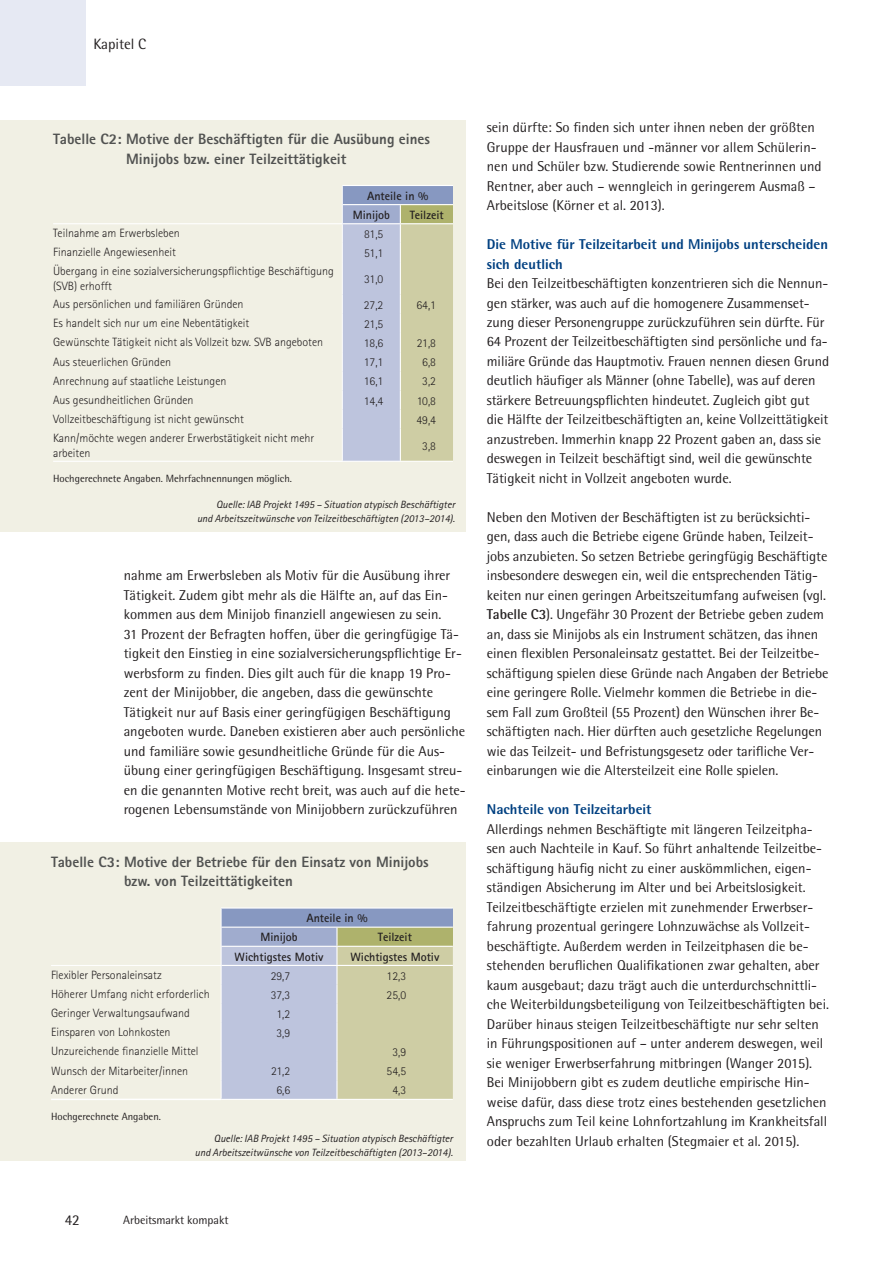
<style>
.page{position:relative;width:893px;height:1263px;background:#fff}
.page>*{position:absolute;margin:0;border:0;box-sizing:border-box;transform-origin:0 0}
.t1{font:800 15px/19.5px "Rotis Sans Serif";color:#515251}
.t2{font:15px "Rotis Semi Sans";letter-spacing:-.005em;color:#231f20}
.t3{font:14.25px/19.5px "Rotis Semi Sans";color:#231f20}
.t4{font:800 14.25px/19.5px "Rotis Semi Sans";color:#014081}
.t5{font:300 12px/15px "Rotis Sans Serif";color:#231f20}
.t6{font:700 12px/19.2px "Rotis Sans Serif";color:#231f20}
.t7{font:12px "Rotis Semi Sans";letter-spacing:-.005em;color:#231f20}
.t8{font:italic 10.5px/13.5px "Rotis Sans Serif";color:#231f20;text-align:right}
.t9{font:10.5px "Rotis Semi Sans";color:#231f20}
.s1{font-weight:700}
</style>
<div class="page">
<div style="left:0;top:0;width:85px;height:85px;background:#e6e9f3"></div>
<div style="left:0;top:120px;width:466px;height:411px;background:#f1f0e4"></div>
<hr style="left:342px;top:185px;width:111px;height:1px;background:#fff">
<svg style="left:342px;top:186px;width:111px;height:275px;background:#c0c4c0"></svg>
<hr style="left:400px;top:429px;width:1px;height:32px;background:#fff">
<hr style="left:53px;top:223px;width:400px;height:1px;background:#fff">
<hr style="left:53px;top:461px;width:400px;height:1px;background:#fff">
<div style="left:0;top:842px;width:466px;height:319px;background:#f1f0e4"></div>
<hr style="left:51px;top:965px;width:170px;height:1px;background:#fff">
<hr style="left:51px;top:1098px;width:170px;height:2px;background:#fff">
<hr style="left:221px;top:907px;width:116px;height:1px;background:#fff">
<hr style="left:337px;top:907px;width:116px;height:1px;background:#fff">
<svg style="left:221px;top:908px;width:232px;height:191px;background:#bec3be"></svg>
<hr style="left:221px;top:1099px;width:232px;height:1px;background:#fff">
<p class="t2" style="left:94px;top:38px;width:54px">Kapitel C</p>
<p class="t1" style="left:126px;top:131px;width:305px;text-indent:-73px">Tabelle C2: Motive der Beschäftigten für die Ausübung eines<br>Minijobs bzw. einer Teilzeittätigkeit</p>
<p class="t6" style="left:353px;top:187px;width:77px;text-indent:14px">Anteile in %<br>Minijob</p>
<p class="t6" style="left:410px;top:206px;width:35px">Teilzeit</p>
<p class="t5" style="left:53px;top:227px;width:128px">Teilnahme am Erwerbsleben</p>
<p class="t5" style="left:364px;top:228px;width:21px">81,5</p>
<p class="t5" style="left:53px;top:246px;width:124px">Finanzielle Angewiesenheit</p>
<p class="t5" style="left:364px;top:247px;width:21px">51,1</p>
<p class="t5" style="left:53px;top:265px;width:282px">Übergang in eine sozialversicherungspflichtige Beschäftigung (SVB) erhofft</p>
<p class="t5" style="left:364px;top:273px;width:21px">31,0</p>
<p class="t5" style="left:53px;top:298px;width:192px">Aus persönlichen und familiären Gründen</p>
<p class="t5" style="left:364px;top:298px;width:21px">27,2</p>
<p class="t5" style="left:416px;top:298px;width:21px">64,1</p>
<p class="t5" style="left:53px;top:317px;width:198px">Es handelt sich nur um eine Nebentätigkeit</p>
<p class="t5" style="left:364px;top:318px;width:21px">21,5</p>
<p class="t5" style="left:53px;top:336px;width:271px">Gewünschte Tätigkeit nicht als Vollzeit bzw. SVB angeboten</p>
<p class="t5" style="left:364px;top:337px;width:21px">18,6</p>
<p class="t5" style="left:417px;top:337px;width:21px">21,8</p>
<p class="t5" style="left:53px;top:355px;width:119px">Aus steuerlichen Gründen</p>
<p class="t5" style="left:364px;top:356px;width:21px">17,1</p>
<p class="t5" style="left:422px;top:356px;width:15px">6,8</p>
<p class="t5" style="left:53px;top:374px;width:175px">Anrechnung auf staatliche Leistungen</p>
<p class="t5" style="left:364px;top:375px;width:21px">16,1</p>
<p class="t5" style="left:422px;top:375px;width:15px">3,2</p>
<p class="t5" style="left:53px;top:393px;width:142px">Aus gesundheitlichen Gründen</p>
<p class="t5" style="left:364px;top:394px;width:21px">14,4</p>
<p class="t5" style="left:417px;top:394px;width:21px">10,8</p>
<p class="t5" style="left:53px;top:413px;width:192px">Vollzeitbeschäftigung ist nicht gewünscht</p>
<p class="t5" style="left:416px;top:413px;width:21px">49,4</p>
<p class="t5" style="left:53px;top:432px;width:263px">Kann/möchte wegen anderer Erwerbstätigkeit nicht mehr arbeiten</p>
<p class="t5" style="left:422px;top:439px;width:15px">3,8</p>
<p class="t9" style="left:53px;top:474px;width:240px">Hochgerechnete Angaben. Mehrfachnennungen möglich.</p>
<p class="t8" style="left:197px;top:499px;width:259px">Quelle: IAB Projekt 1495 – Situation atypisch Beschäftigter<br>und Arbeitszeitwünsche von Teilzeitbeschäftigten (2013–2014).</p>
<p class="t3" style="left:124px;top:567px;width:344px">nahme am Erwerbsleben als Motiv für die Ausübung ihrer Tätigkeit. Zudem gibt mehr als die Hälfte an, auf das Ein&shy;kommen aus dem Minijob finanziell angewiesen zu sein.<br>31 Prozent der Befragten hoffen, über die geringfügige Tä&shy;tigkeit den Einstieg in eine sozialversicherungspflichtige Er&shy;werbsform zu finden. Dies gilt auch für die knapp 19 Pro&shy;zent der Minijobber, die angeben, dass die gewünschte Tätigkeit nur auf Basis einer geringfügigen Beschäftigung angeboten wurde. Daneben existieren aber auch persönliche und familiäre sowie gesundheitliche Gründe für die Aus&shy;übung einer geringfügigen Beschäftigung. Insgesamt streu&shy;en die genannten Motive recht breit, was auch auf die hete&shy;rogenen Lebensumstände von Minijobbern zurückzuführen</p>
<p class="t1" style="left:124px;top:853px;width:306px;text-indent:-73px">Tabelle C3: Motive der Betriebe für den Einsatz von Minijobs bzw. von Teilzeittätigkeiten</p>
<p class="t6" style="left:306px;top:910px;width:63px">Anteile in %</p>
<p class="t6" style="left:260px;top:929px;width:39px">Minijob</p>
<p class="t6" style="left:378px;top:929px;width:35px">Teilzeit</p>
<p class="t6" style="left:235px;top:948px;width:90px">Wichtigstes Motiv</p>
<p class="t6" style="left:350px;top:948px;width:90px">Wichtigstes Motiv</p>
<p class="t5" style="left:51px;top:968px;width:112px">Flexibler Personaleinsatz</p>
<p class="t5" style="left:271px;top:969px;width:21px">29,7</p>
<p class="t5" style="left:387px;top:969px;width:21px">12,3</p>
<p class="t5" style="left:51px;top:987px;width:160px">Höherer Umfang nicht erforderlich</p>
<p class="t5" style="left:271px;top:988px;width:21px">37,3</p>
<p class="t5" style="left:387px;top:988px;width:21px">25,0</p>
<p class="t5" style="left:51px;top:1007px;width:140px">Geringer Verwaltungsaufwand</p>
<p class="t5" style="left:276px;top:1007px;width:15px">1,2</p>
<p class="t5" style="left:51px;top:1026px;width:121px">Einsparen von Lohnkosten</p>
<p class="t5" style="left:276px;top:1026px;width:15px">3,9</p>
<p class="t5" style="left:51px;top:1045px;width:149px">Unzureichende finanzielle Mittel</p>
<p class="t5" style="left:392px;top:1046px;width:15px">3,9</p>
<p class="t5" style="left:51px;top:1064px;width:139px">Wunsch der Mitarbeiter/innen</p>
<p class="t5" style="left:271px;top:1065px;width:21px">21,2</p>
<p class="t5" style="left:387px;top:1065px;width:21px">54,5</p>
<p class="t5" style="left:51px;top:1083px;width:69px">Anderer Grund</p>
<p class="t5" style="left:276px;top:1084px;width:15px">6,6</p>
<p class="t5" style="left:392px;top:1084px;width:15px">4,3</p>
<p class="t9" style="left:51px;top:1113px;width:111px">Hochgerechnete Angaben.</p>
<p class="t8" style="left:195px;top:1133px;width:259px">Quelle: IAB Projekt 1495 – Situation atypisch Beschäftigter<br>und Arbeitszeitwünsche von Teilzeitbeschäftigten (2013–2014).</p>
<p class="t3" style="left:487px;top:119px;width:336px">sein dürfte: So finden sich unter ihnen neben der größten Gruppe der Hausfrauen und -männer vor allem Schülerin&shy;nen und Schüler bzw. Studierende sowie Rentnerinnen und Rentner, aber auch – wenngleich in geringerem Ausmaß – Arbeitslose (Körner et al. 2013).</p>
<p class="t4" style="left:487px;top:236px;width:343px">Die Motive für Teilzeitarbeit und Minijobs unterscheiden sich deutlich</p>
<p class="t3" style="left:487px;top:275px;width:344px">Bei den Teilzeitbeschäftigten konzentrieren sich die Nennun&shy;gen stärker, was auch auf die homogenere Zusammenset&shy;zung dieser Personengruppe zurückzuführen sein dürfte. Für 64 Prozent der Teilzeitbeschäftigten sind persönliche und fa&shy;miliäre Gründe das Hauptmotiv. Frauen nennen diesen Grund deutlich häufiger als Männer (ohne Tabelle), was auf deren stärkere Betreuungspflichten hindeutet. Zugleich gibt gut die Hälfte der Teilzeitbeschäftigten an, keine Vollzeittätigkeit anzustreben. Immerhin knapp 22 Prozent gaben an, dass sie deswegen in Teilzeit beschäftigt sind, weil die gewünschte Tätigkeit nicht in Vollzeit angeboten wurde.</p>
<p class="t3" style="left:487px;top:509px;width:343px">Neben den Motiven der Beschäftigten ist zu berücksichti&shy;gen, dass auch die Betriebe eigene Gründe haben, Teilzeit&shy;jobs anzubieten. So setzen Betriebe geringfügig Beschäftigte insbesondere deswegen ein, weil die entsprechenden Tätig&shy;keiten nur einen geringen Arbeitszeitumfang aufweisen (vgl.<br><span class="s1">Tabelle C3</span>). Ungefähr 30 Prozent der Betriebe geben zudem an, dass sie Minijobs als ein Instrument schätzen, das ihnen einen flexiblen Personaleinsatz gestattet. Bei der Teilzeitbe&shy;schäftigung spielen diese Gründe nach Angaben der Betriebe eine geringere Rolle. Vielmehr kommen die Betriebe in die&shy;sem Fall zum Großteil (55 Prozent) den Wünschen ihrer Be&shy;schäftigten nach. Hier dürften auch gesetzliche Regelungen wie das Teilzeit- und Befristungsgesetz oder tarifliche Ver&shy;einbarungen wie die Altersteilzeit eine Rolle spielen.</p>
<p class="t4" style="left:487px;top:801px;width:166px">Nachteile von Teilzeitarbeit</p>
<p class="t3" style="left:487px;top:821px;width:344px">Allerdings nehmen Beschäftigte mit längeren Teilzeitpha&shy;sen auch Nachteile in Kauf. So führt anhaltende Teilzeitbe&shy;schäftigung häufig nicht zu einer auskömmlichen, eigen&shy;ständigen Absicherung im Alter und bei Arbeitslosigkeit.<br>Teilzeitbeschäftigte erzielen mit zunehmender Erwerbser&shy;fahrung prozentual geringere Lohnzuwächse als Vollzeit&shy;beschäftigte. Außerdem werden in Teilzeitphasen die be&shy;stehenden beruflichen Qualifikationen zwar gehalten, aber kaum ausgebaut; dazu trägt auch die unterdurchschnittli&shy;che Weiterbildungsbeteiligung von Teilzeitbeschäftigten bei.<br>Darüber hinaus steigen Teilzeitbeschäftigte nur sehr selten in Führungspositionen auf – unter anderem deswegen, weil sie weniger Erwerbserfahrung mitbringen (Wanger 2015).<br>Bei Minijobbern gibt es zudem deutliche empirische Hin&shy;weise dafür, dass diese trotz eines bestehenden gesetzlichen Anspruchs zum Teil keine Lohnfortzahlung im Krankheitsfall oder bezahlten Urlaub erhalten (Stegmaier et al. 2015).</p>
<p class="t2" style="left:65px;top:1214px;width:16px">42</p>
<p class="t7" style="left:123px;top:1216px;width:107px">Arbeitsmarkt kompakt</p>
</div>
